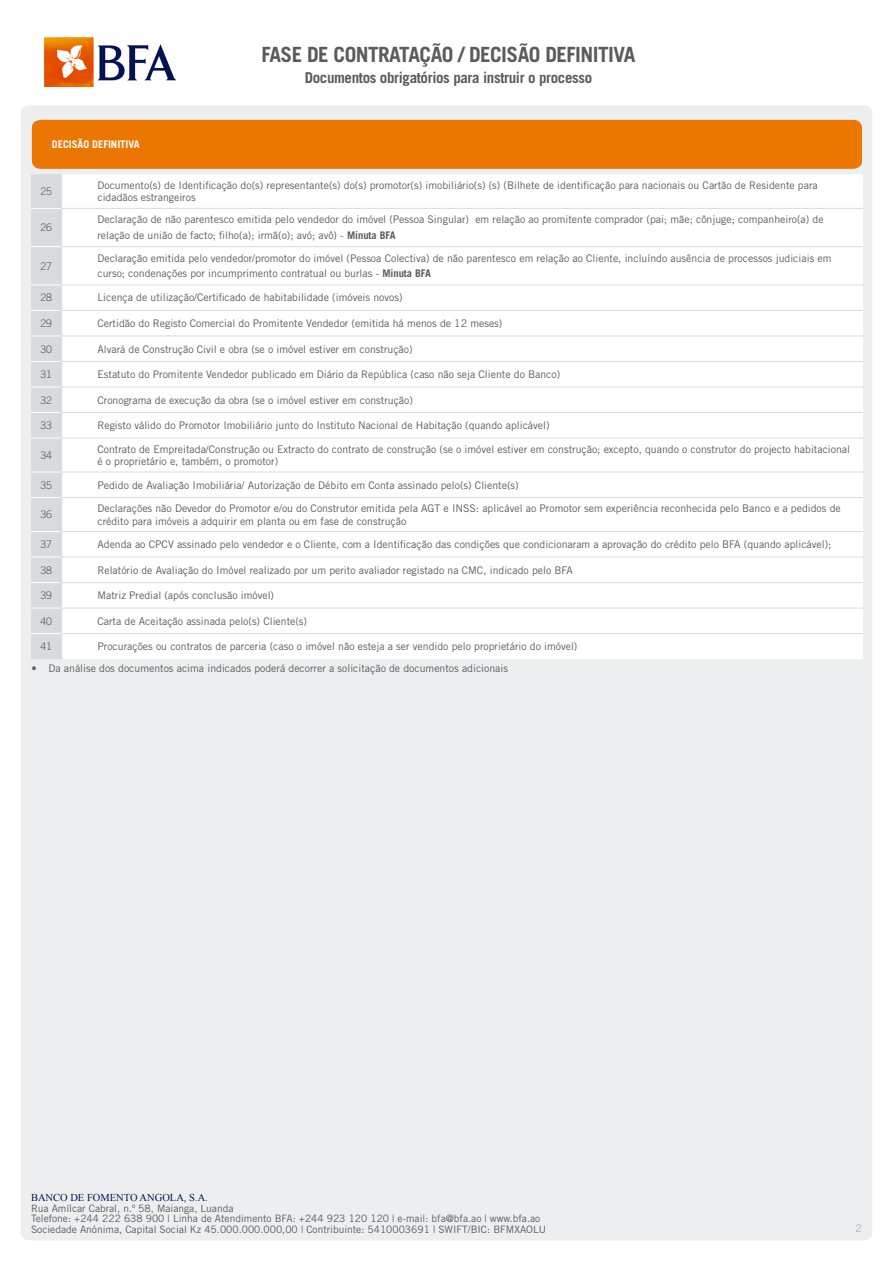
<style>
.page{position:relative;width:893px;height:1263px;background:#fff}
.page>*{position:absolute;margin:0;border:0;box-sizing:border-box;transform-origin:0 0}
.t1{font:700 21px "Trade Gothic LT Std";letter-spacing:-.025em;color:#5b5b5f}
.t2{font:700 15px "Trade Gothic LT Std";letter-spacing:-.025em;color:#5b5b5f}
.t3{font:10.5px/12.6px "Trade Gothic LT Std";color:#5b5b5f}
.t4{font:300 10.5px "Trade Gothic LT Std";color:#5b5b5f}
.t5{font:10.5px "Times New Roman";color:#001452}
.t6{font:700 10.5px "Trade Gothic LT Std";color:#fff}
.t7{font:10.5px "Trade Gothic LT Std";color:#b0afb5}
.t8{font:10.2px/10.5px "Trade Gothic LT Std";color:#5b5b5f}
.s1{font-weight:700}
</style>
<div class="page">
<img style="left:45px;top:38px;width:130px;height:49px">
<div style="left:21px;top:105px;width:851px;height:1135px;background:#edeef0"></div>
<svg style="left:62px;top:174px;width:801px;height:485px"></svg>
<hr style="left:62px;top:208px;width:801px;height:1px;background:#d8dade">
<hr style="left:62px;top:246px;width:801px;height:1px;background:#d8dade">
<hr style="left:62px;top:284px;width:801px;height:1px;background:#d8dade">
<hr style="left:62px;top:310px;width:801px;height:1px;background:#d8dade">
<hr style="left:62px;top:335px;width:801px;height:1px;background:#d8dade">
<hr style="left:62px;top:361px;width:801px;height:1px;background:#d8dade">
<hr style="left:62px;top:387px;width:801px;height:1px;background:#d8dade">
<hr style="left:62px;top:412px;width:801px;height:1px;background:#d8dade">
<hr style="left:62px;top:438px;width:801px;height:1px;background:#d8dade">
<hr style="left:62px;top:472px;width:801px;height:1px;background:#d8dade">
<hr style="left:62px;top:497px;width:801px;height:1px;background:#d8dade">
<hr style="left:62px;top:531px;width:801px;height:1px;background:#d8dade">
<hr style="left:62px;top:557px;width:801px;height:1px;background:#d8dade">
<hr style="left:62px;top:582px;width:801px;height:1px;background:#d8dade">
<hr style="left:62px;top:608px;width:801px;height:1px;background:#d8dade">
<hr style="left:62px;top:633px;width:801px;height:1px;background:#d8dade">
<div style="left:31px;top:174px;width:31px;height:485px;background:#d8dade"></div>
<div style="left:32px;top:120px;width:830px;height:49px;background:#eb7600;border-radius:8px"></div>
<p class="t6" style="left:52px;top:138px;width:89px">DECISÃO DEFINITIVA</p>
<h1 class="t1" style="left:261px;top:41px;width:376px">FASE DE CONTRATAÇÃO / DECISÃO DEFINITIVA</h1>
<h2 class="t2" style="left:305px;top:68px;width:289px">Documentos obrigatórios para instruir o processo</h2>
<p class="t4" style="left:40px;top:185px;width:13px">25</p>
<p class="t3" style="left:97px;top:179px;width:722px">Documento(s) de Identificação do(s) representante(s) do(s) promotor(s) imobiliário(s) (s) (Bilhete de identificação para nacionais ou Cartão de Residente para cidadãos estrangeiros</p>
<p class="t4" style="left:40px;top:221px;width:13px">26</p>
<p class="t3" style="left:97px;top:212px;width:728px;line-height:15.6px">Declaração de não parentesco emitida pelo vendedor do imóvel (Pessoa Singular) em relação ao promitente comprador (pai; mãe; cônjuge; companheiro(a) de relação de união de facto; filho(a); irmã(o); avó; avô) - <span class="s1">Minuta BFA</span></p>
<p class="t4" style="left:40px;top:260px;width:13px">27</p>
<p class="t3" style="left:97px;top:250px;width:736px;line-height:15.6px">Declaração emitida pelo vendedor/promotor do imóvel (Pessoa Colectiva) de não parentesco em relação ao Cliente, incluíndo ausência de processos judiciais em curso; condenações por incumprimento contratual ou burlas - <span class="s1">Minuta BFA</span></p>
<p class="t4" style="left:40px;top:291px;width:13px">28</p>
<p class="t3" style="left:97px;top:291px;width:307px">Licença de utilização/Certificado de habitabilidade (imóveis novos)</p>
<p class="t4" style="left:40px;top:317px;width:13px">29</p>
<p class="t3" style="left:97px;top:317px;width:406px">Certidão do Registo Comercial do Promitente Vendedor (emitida há menos de 12 meses)</p>
<p class="t4" style="left:40px;top:342px;width:13px">30</p>
<p class="t3" style="left:97px;top:342px;width:317px">Alvará de Construção Civil e obra (se o imóvel estiver em construção)</p>
<p class="t4" style="left:40px;top:368px;width:13px">31</p>
<p class="t3" style="left:97px;top:368px;width:464px">Estatuto do Promitente Vendedor publicado em Diário da República (caso não seja Cliente do Banco)</p>
<p class="t4" style="left:40px;top:394px;width:13px">32</p>
<p class="t3" style="left:97px;top:393px;width:317px">Cronograma de execução da obra (se o imóvel estiver em construção)</p>
<p class="t4" style="left:40px;top:419px;width:13px">33</p>
<p class="t3" style="left:97px;top:419px;width:454px">Registo válido do Promotor Imobiliário junto do Instituto Nacional de Habitação (quando aplicável)</p>
<p class="t4" style="left:40px;top:449px;width:13px">34</p>
<p class="t3" style="left:97px;top:442px;width:754px">Contrato de Empreitada/Construção ou Extracto do contrato de construção (se o imóvel estiver em construção; excepto, quando o construtor do projecto habitacional é o proprietário e, também, o promotor)</p>
<p class="t4" style="left:40px;top:479px;width:13px">35</p>
<p class="t3" style="left:97px;top:478px;width:423px">Pedido de Avaliação Imobiliária/ Autorização de Débito em Conta assinado pelo(s) Cliente(s)</p>
<p class="t4" style="left:40px;top:508px;width:13px">36</p>
<p class="t3" style="left:97px;top:502px;width:745px">Declarações não Devedor do Promotor e/ou do Construtor emitida pela AGT e INSS: aplicável ao Promotor sem experiência reconhecida pelo Banco e a pedidos de crédito para imóveis a adquirir em planta ou em fase de construção</p>
<p class="t4" style="left:40px;top:538px;width:13px">37</p>
<p class="t3" style="left:97px;top:538px;width:735px">Adenda ao CPCV assinado pelo vendedor e o Cliente, com a Identificação das condições que condicionaram a aprovação do crédito pelo BFA (quando aplicável);</p>
<p class="t4" style="left:40px;top:564px;width:13px">38</p>
<p class="t3" style="left:97px;top:563px;width:477px">Relatório de Avaliação do Imóvel realizado por um perito avaliador registado na CMC, indicado pelo BFA</p>
<p class="t4" style="left:40px;top:589px;width:13px">39</p>
<p class="t3" style="left:97px;top:589px;width:178px">Matriz Predial (após conclusão imóvel)</p>
<p class="t4" style="left:40px;top:615px;width:13px">40</p>
<p class="t3" style="left:97px;top:614px;width:211px">Carta de Aceitação assinada pelo(s) Cliente(s)</p>
<p class="t4" style="left:40px;top:640px;width:13px">41</p>
<p class="t3" style="left:97px;top:640px;width:481px">Procurações ou contratos de parceria (caso o imóvel não esteja a ser vendido pelo proprietário do imóvel)</p>
<p class="t3" style="left:31px;top:662px;width:478px">• Da análise dos documentos acima indicados poderá decorrer a solicitação de documentos adicionais</p>
<p class="t5" style="left:31px;top:1190px;width:178px">BANCO DE FOMENTO ANGOLA, S.A.</p>
<p class="t8" style="left:31px;top:1203px;width:517px">Rua Amílcar Cabral, n.º 58, Maianga, Luanda<br>Telefone: +244 222 638 900 | Linha de Atendimento BFA: +244 923 120 120 | e-mail: bfa@bfa.ao | www.bfa.ao<br>Sociedade Anónima, Capital Social Kz 45.000.000.000,00 | Contribuinte: 5410003691 | SWIFT/BIC: BFMXAOLU</p>
<p class="t7" style="left:856px;top:1222px;width:8px">2</p>
</div>
